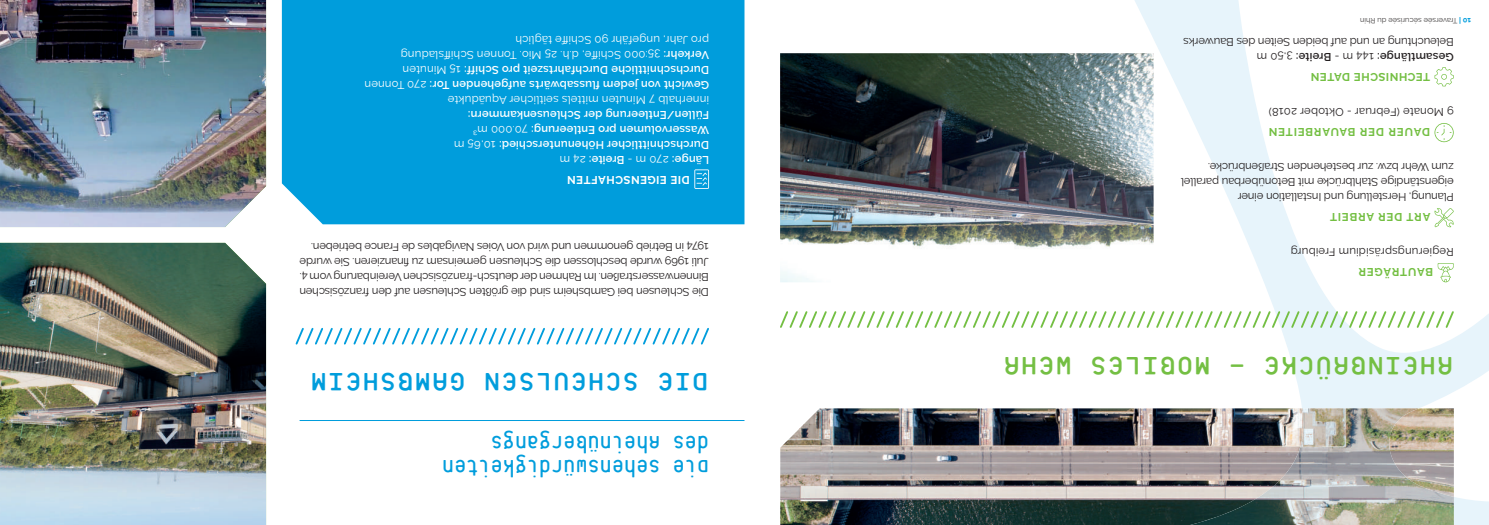
<style>
.page{position:relative;width:1489px;height:525px;background:#fff}
.page>*{position:absolute;margin:0;border:0;box-sizing:border-box;transform-origin:0 0}
.t1{font:37.5px "Platelet OT";color:#74bf43}
.t2{font:37.5px "Platelet OT";color:#009ddc}
.t3{font:26.25px/23.8px "Platelet OT";color:#009ddc}
.t4{font:11.25px/15px "Raleway";letter-spacing:-.01em;color:#231f20}
.t5{font:11.25px/15px "Raleway";letter-spacing:.02em;color:#fff}
.t6{font:600 11.25px/15px "Raleway";letter-spacing:.02em;color:#fff}
.t7{font:11.25px "Raleway";letter-spacing:.02em;color:#231f20}
.t8{font:600 11.25px/20px "Raleway";letter-spacing:.02em;color:#231f20}
.t9{font:700 11.25px "Raleway";letter-spacing:.08em;color:#74bf43}
.t10{font:700 11.25px/20px "Raleway";letter-spacing:.05em;color:#fff}
.t11{font:7.5px "Raleway";color:#444141}
.s1{font-weight:600}
.s2{font-weight:400}
.s3{font-weight:700;color:#009ddc}
.s4{font-weight:700;color:#74bf43}
</style>
<div class="page">
<img style="left:780px;top:408px;width:354px;height:116px">
<div style="left:282px;top:0;width:462px;height:224px;background:#009ddc"></div>
<svg style="left:694px;top:169px;width:15px;height:20px"></svg>
<svg style="left:1134px;top:0;width:354px;height:524px"></svg>
<img style="left:1321px;top:408px;width:132px;height:116px">
<img style="left:1233px;top:447px;width:88px;height:77px">
<img style="left:1189px;top:509px;width:45px;height:15px">
<img style="left:1299px;top:408px;width:22px;height:39px">
<svg style="left:1437px;top:263px;width:16px;height:19px"></svg>
<svg style="left:1433px;top:208px;width:20px;height:19px"></svg>
<svg style="left:1434px;top:123px;width:19px;height:19px"></svg>
<svg style="left:1434px;top:67px;width:19px;height:19px"></svg>
<svg style="left:780px;top:309px;width:675px;height:20px"></svg>
<img style="left:780px;top:53px;width:373px;height:229px">
<svg style="left:295px;top:327px;width:414px;height:18px"></svg>
<hr style="left:299px;top:420px;width:445px;height:1px;background:#009ddc">
<img style="left:0;top:0;width:266px;height:227px">
<img style="left:0;top:243px;width:266px;height:281px">
<p class="t5" style="left:709px;top:107px;width:346px;rotate:-180deg">innerhalb 7 Minuten mittels seitlicher Aquädukte<br><span class="s1">Gewicht von jedem flussabwärts aufgehenden Tor:</span> 270 Tonnen <span class="s1">Durchschnittliche Durchfahrtszeit pro Schiff:</span> 15 Minuten <span class="s1">Verkehr:</span> 35:000 Schiffe, d.h. 25 Mio. Tonnen Schiffsladung<br>pro Jahr, ungefähr 90 Schiffe täglich</p>
<p class="t6" style="left:709px;top:152px;width:256px;rotate:-180deg">Durchschnittlicher Höhenunterschied: <span class="s2">10,65 m<br></span>Wasservolumen pro Entleerung: <span class="s2">70.000 m³<br></span>Füllen/Entleerung der Schleusenkammern:</p>
<p class="t10" style="left:709px;top:189px;width:151px;text-indent:19px;rotate:-180deg">DIE EIGENSCHAFTEN<br><span class="s1">Länge:</span> <span class="s2">270 m -</span> <span class="s1">Breite:</span> <span class="s2">24 m</span></p>
<p class="t4" style="left:709px;top:300px;width:411px;text-align:justify;rotate:-180deg">Die Schleusen bei Gambsheim sind die größten Schleusen auf den französischen Binnenwasserstraßen. Im Rahmen der deutsch-französischen Vereinbarung vom 4.<br>Juli 1969 wurde beschlossen die Schleusen gemeinsam zu finanzieren. Sie wurde 1974 in Betrieb genommen und wird von Voies Navigables de France betrieben.</p>
<h1 class="t2" style="left:709px;top:401px;width:400px;rotate:-180deg">DIE SCHEULSEN GAMBSHEIM</h1>
<h2 class="t3" style="left:709px;top:478px;width:268px;rotate:-180deg">Die Sehenswürdigkeiten des Rheinübergangs</h2>
<p class="t11" style="left:1470px;top:25px;width:113px;rotate:-180deg"><span class="s3">10 |</span> Traversée sécurisée du Rhin</p>
<p class="t4" style="left:1453px;top:50px;width:272px;rotate:-180deg">Beleuchtung an und auf beiden Seiten des Bauwerks</p>
<p class="t8" style="left:1453px;top:87px;width:198px;text-indent:23px;rotate:-180deg"><span class="s4">TECHNISCHE DATEN<br></span>Gesamtlänge: <span class="s2">144 m -</span> Breite: <span class="s2">3,50 m</span></p>
<p class="t7" style="left:1453px;top:119px;width:186px;rotate:-180deg">9 Monate (Februar - Oktober 2018)</p>
<p class="t9" style="left:1429px;top:139px;width:163px;rotate:-180deg">DAUER DER BAUARBEITEN</p>
<p class="t4" style="left:1453px;top:205px;width:274px;rotate:-180deg">Planung, Herstellung und Installation einer eigenständige Stahlbrücke mit Betonüberbau parallel zum Wehr bzw. zur bestehenden Straßenbrücke.</p>
<p class="t9" style="left:1430px;top:224px;width:102px;rotate:-180deg">ART DER ARBEIT</p>
<p class="t7" style="left:1453px;top:259px;width:164px;rotate:-180deg">Regierungspräsidium Freiburg</p>
<p class="t9" style="left:1432px;top:279px;width:76px;rotate:-180deg">BAUTRÄGER</p>
<h1 class="t1" style="left:1453px;top:384px;width:452px;rotate:-180deg">RHEINBRÜCKE – MOBILES WEHR</h1>
</div>
